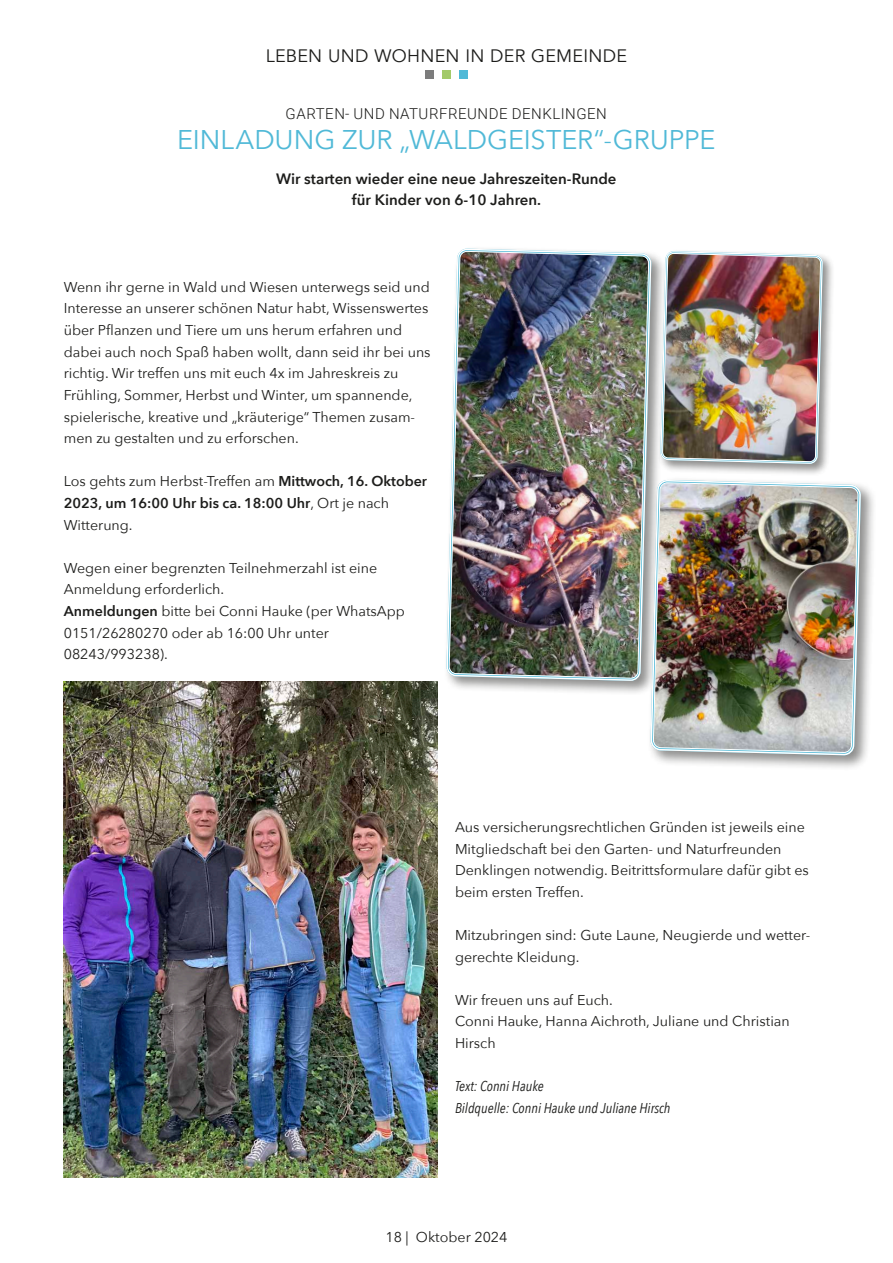
<style>
.page{position:relative;width:893px;height:1263px;background:#fff}
.page>*{position:absolute;margin:0;border:0;box-sizing:border-box;transform-origin:0 0}
.t1{font:27px "Avenir Next";color:#50b9d7}
.t2{font:18px "Avenir";letter-spacing:.015em;color:#1d1d1b}
.t3{font:600 15px/21.6px "Avenir Next";color:#1d1d1b;text-align:center}
.t4{font:300 15px "Roboto";letter-spacing:.035em;color:#1d1d1b}
.t5{font:14.25px/21.6px "Avenir Next";color:#1d1d1b}
.t6{font:600 14.25px/21.6px "Avenir Next";color:#1d1d1b}
.t7{font:italic 14.25px/21.6px "Avenir Next Condensed";color:#1d1d1b}
.s1{font-weight:400}
.s2{font-weight:600}
</style>
<div class="page">
<div style="left:425px;top:70px;width:9px;height:9px;background:#7c7c7c"></div>
<div style="left:442px;top:70px;width:9px;height:9px;background:#a3ca69"></div>
<div style="left:459px;top:70px;width:9px;height:9px;background:#50b9d7"></div>
<img style="left:64px;top:682px;width:374px;height:495px">
<div style="left:443px;top:246px;width:223px;height:450px;background:#1d1d1b;opacity:.5"></div>
<svg style="left:447px;top:248px;width:205px;height:434px"></svg>
<img style="left:449px;top:251px;width:200px;height:428px">
<div style="left:647px;top:477px;width:230px;height:294px;background:#1d1d1b;opacity:.5"></div>
<svg style="left:651px;top:479px;width:211px;height:277px"></svg>
<img style="left:653px;top:482px;width:206px;height:271px">
<div style="left:658px;top:249px;width:177px;height:227px;background:#1d1d1b;opacity:.5"></div>
<img style="left:659px;top:250px;width:165px;height:215px">
<p class="t2" style="left:266px;top:45px;width:363px">LEBEN UND WOHNEN IN DER GEMEINDE</p>
<p class="t4" style="left:286px;top:103px;width:323px">GARTEN- UND NATURFREUNDE DENKLINGEN</p>
<h1 class="t1" style="left:177px;top:117px;width:540px">EINLADUNG ZUR „WALDGEISTER“-GRUPPE</h1>
<p class="t3" style="left:276px;top:167px;width:342px">Wir starten wieder eine neue Jahreszeiten-Runde für Kinder von 6-10 Jahren.</p>
<p class="t5" style="left:64px;top:275px;width:368px">Wenn ihr gerne in Wald und Wiesen unterwegs seid und Interesse an unserer schönen Natur habt, Wissenswertes über Pflanzen und Tiere um uns herum erfahren und dabei auch noch Spaß haben wollt, dann seid ihr bei uns richtig. Wir treffen uns mit euch 4x im Jahreskreis zu Frühling, Sommer, Herbst und Winter, um spannende, spielerische, kreative und „kräuterige“ Themen zusam&shy;men zu gestalten und zu erforschen.</p>
<p class="t6" style="left:64px;top:470px;width:365px"><span class="s1">Los gehts zum Herbst-Treffen am</span> Mittwoch, 16. Oktober<br>2023, um 16:00 Uhr bis ca. 18:00 Uhr<span class="s1">, Ort je nach<br>Witterung.</span></p>
<p class="t5" style="left:64px;top:556px;width:343px">Wegen einer begrenzten Teilnehmerzahl ist eine Anmeldung erforderlich.<br><span class="s2">Anmeldungen</span> bitte bei Conni Hauke (per WhatsApp 0151/26280270 oder ab 16:00 Uhr unter 08243/993238).</p>
<p class="t5" style="left:455px;top:816px;width:355px">Aus versicherungsrechtlichen Gründen ist jeweils eine Mitgliedschaft bei den Garten- und Naturfreunden Denklingen notwendig. Beitrittsformulare dafür gibt es beim ersten Treffen.</p>
<p class="t5" style="left:455px;top:924px;width:356px">Mitzubringen sind: Gute Laune, Neugierde und wetter&shy;gerechte Kleidung.</p>
<p class="t5" style="left:455px;top:988px;width:336px">Wir freuen uns auf Euch.<br>Conni Hauke, Hanna Aichroth, Juliane und Christian<br>Hirsch</p>
<p class="t7" style="left:455px;top:1075px;width:217px">Text: Conni Hauke<br>Bildquelle: Conni Hauke und Juliane Hirsch</p>
<p class="t5" style="left:385px;top:1226px;width:123px">18 | Oktober 2024</p>
</div>
